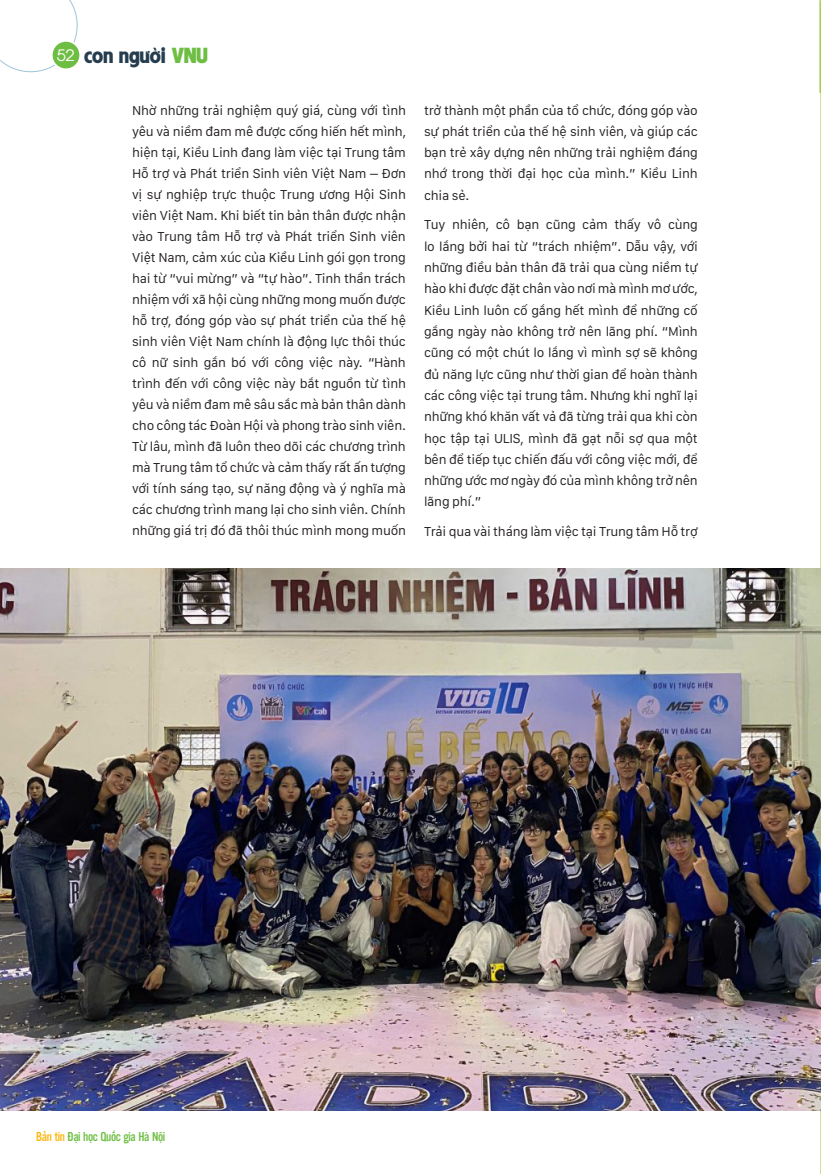
<style>
.page{position:relative;width:821px;height:1174px;background:#fff}
.page>*{position:absolute;margin:0;border:0;box-sizing:border-box;transform-origin:0 0}
.t1{font:19.5px "UTM American Sans";color:#253d4e}
.t2{font:15.6px "UTM Avo";color:#fff;scale:1.05 1}
.t3{font:13.5px/21px "San Francisco Text";letter-spacing:-.02em;color:#231f20;text-align:justify}
.t4{font:13.5px "UTM Alter Gothic";letter-spacing:-.03em;color:#6fbe44}
.s1{color:#6fbe44}
.s2{color:#fcb814}
</style>
<div class="page">
<svg style="left:0;top:0;width:77px;height:72px"></svg>
<div style="left:52px;top:41px;width:28px;height:28px;background:#6fbe44;border-radius:50%"></div>
<div style="left:51px;top:40px;width:30px;height:30px;border:2px solid #fff;border-radius:50%"></div>
<hr style="left:819px;top:0;width:1px;height:93px;background:#93be19">
<hr style="left:820px;top:1px;width:1px;height:1173px;background:#93be19">
<img style="left:0;top:568px;width:821px;height:542px">
<p class="t2" style="left:57px;top:44px;width:18px">52</p>
<p class="t1" style="left:84px;top:40px;width:125px">con người <span class="s1">VNU</span></p>
<p class="t3" style="left:132px;top:99px;width:275px">Nhờ những trải nghiệm quý giá, cùng với tình yêu và niềm đam mê được cống hiến hết mình, hiện tại, Kiều Linh đang làm việc tại Trung tâm Hỗ trợ và Phát triển Sinh viên Việt Nam – Đơn vị sự nghiệp trực thuộc Trung ương Hội Sinh viên Việt Nam. Khi biết tin bản thân được nhận vào Trung tâm Hỗ trợ và Phát triển Sinh viên Việt Nam, cảm xúc của Kiều Linh gói gọn trong hai từ “vui mừng” và “tự hào”. Tinh thần trách nhiệm với xã hội cùng những mong muốn được hỗ trợ, đóng góp vào sự phát triển của thế hệ sinh viên Việt Nam chính là động lực thôi thúc cô nữ sinh gắn bó với công việc này. “Hành trình đến với công việc này bắt nguồn từ tình yêu và niềm đam mê sâu sắc mà bản thân dành cho công tác Đoàn Hội và phong trào sinh viên.<br>Từ lâu, mình đã luôn theo dõi các chương trình mà Trung tâm tổ chức và cảm thấy rất ấn tượng với tính sáng tạo, sự năng động và ý nghĩa mà các chương trình mang lại cho sinh viên. Chính những giá trị đó đã thôi thúc mình mong muốn</p>
<p class="t3" style="left:424px;top:99px;width:275px">trở thành một phần của tổ chức, đóng góp vào sự phát triển của thế hệ sinh viên, và giúp các bạn trẻ xây dựng nên những trải nghiệm đáng nhớ trong thời đại học của mình.” Kiều Linh chia sẻ.</p>
<p class="t3" style="left:424px;top:214px;width:275px">Tuy nhiên, cô bạn cũng cảm thấy vô cùng lo lắng bởi hai từ “trách nhiệm”. Dẫu vậy, với những điều bản thân đã trải qua cùng niềm tự hào khi được đặt chân vào nơi mà mình mơ ước, Kiều Linh luôn cố gắng hết mình để những cố gắng ngày nào không trở nên lãng phí. “Mình cũng có một chút lo lắng vì mình sợ sẽ không đủ năng lực cũng như thời gian để hoàn thành các công việc tại trung tâm. Nhưng khi nghĩ lại những khó khăn vất vả đã từng trải qua khi còn học tập tại ULIS, mình đã gạt nỗi sợ qua một bên để tiếp tục chiến đấu với công việc mới, để những ước mơ ngày đó của mình không trở nên lãng phí.”</p>
<p class="t3" style="left:424px;top:520px;width:275px">Trải qua vài tháng làm việc tại Trung tâm Hỗ trợ</p>
<p class="t4" style="left:36px;top:1127px;width:131px"><span class="s2">Bản tin</span> Đại học Quốc gia Hà Nội</p>
</div>
